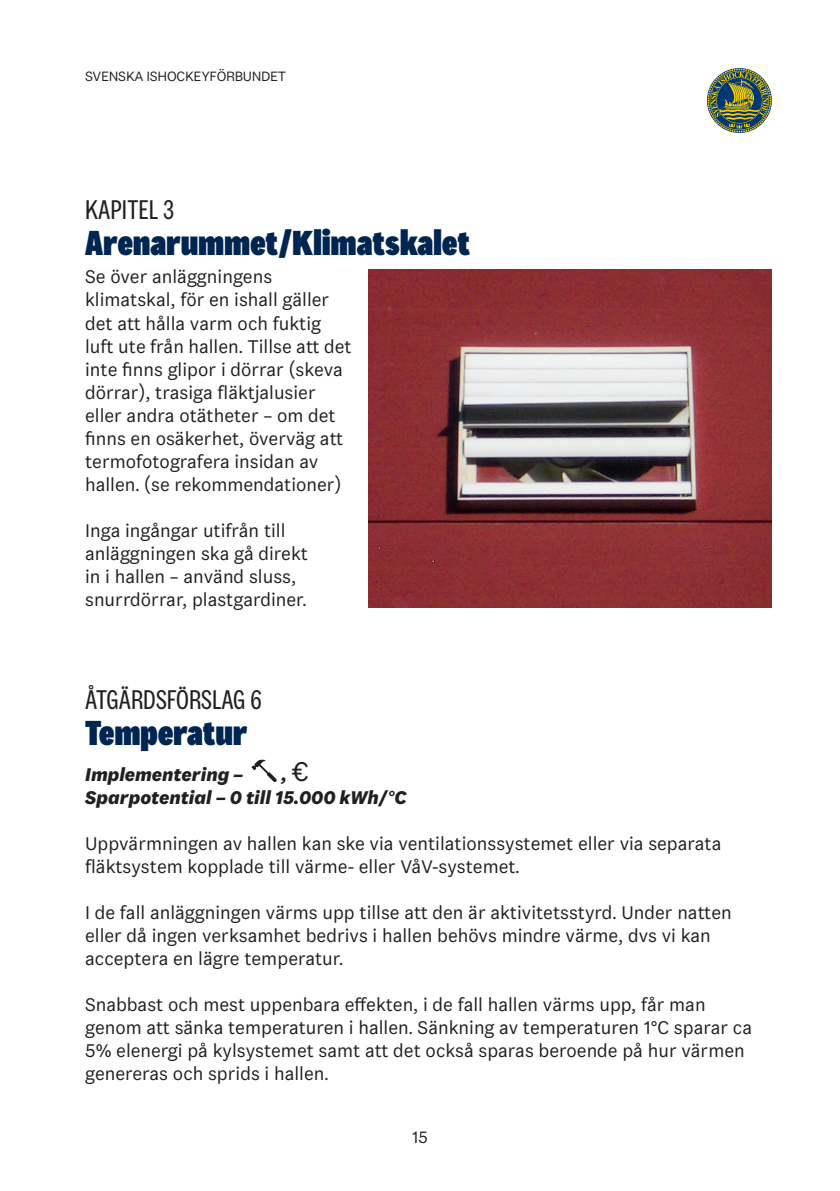
<style>
.page{position:relative;width:840px;height:1191px;background:#fff}
.page>*{position:absolute;margin:0;border:0;box-sizing:border-box;transform-origin:0 0}
.t1{font:36px "Flex Display 100 Black";letter-spacing:.01em;color:#002550}
.t2{font:28px "Flex Display 60 Regular";color:#231f20}
.t3{font:19px/23px "Flex 70 Regular";color:#231f20}
.t4{font:19px/23px "Flex 90 Bold Italic";color:#231f20}
.t5{font:17px "Flex 70 Regular";color:#231f20}
.t6{font:14px "Flex 70 Regular";letter-spacing:-.02em;color:#231f20}
.s1{font-family:"Flex 70 Regular";font-size:28px}
</style>
<div class="page">
<svg style="left:707px;top:68px;width:64px;height:65px"></svg>
<img style="left:368px;top:269px;width:403px;height:339px">
<svg style="left:251px;top:759px;width:25px;height:23px"></svg>
<p class="t6" style="left:85px;top:68px;width:203px">SVENSKA ISHOCKEYFÖRBUNDET</p>
<h2 class="t2" style="left:85px;top:195px;width:90px">KAPITEL 3</h2>
<h1 class="t1" style="left:85px;top:222px;width:386px">Arenarummet/Klimatskalet</h1>
<p class="t3" style="left:85px;top:265px;width:268px">Se över anläggningens klimatskal, för en ishall gäller det att hålla varm och fuktig luft ute från hallen. Tillse att det inte finns glipor i dörrar (skeva dörrar), trasiga fläktjalusier eller andra otätheter – om det finns en osäkerhet, överväg att termofotografera insidan av hallen. (se rekommendationer)</p>
<p class="t3" style="left:85px;top:518px;width:224px">Inga ingångar utifrån till anläggningen ska gå direkt in i hallen – använd sluss, snurrdörrar, plastgardiner.</p>
<h2 class="t2" style="left:85px;top:685px;width:178px">ÅTGÄRDSFÖRSLAG 6</h2>
<h1 class="t1" style="left:85px;top:712px;width:164px">Temperatur</h1>
<p class="t4" style="left:85px;top:762px;width:160px">Implementering –</p>
<p class="t4" style="left:85px;top:762px;width:323px;text-indent:196px">,<span class="s1">€<br></span>Sparpotential – 0 till 15.000 kWh/°C</p>
<p class="t3" style="left:85px;top:831px;width:637px">Uppvärmningen av hallen kan ske via ventilationssystemet eller via separata fläktsystem kopplade till värme- eller VåV-systemet.</p>
<p class="t3" style="left:85px;top:900px;width:647px">I de fall anläggningen värms upp tillse att den är aktivitetsstyrd. Under natten eller då ingen verksamhet bedrivs i hallen behövs mindre värme, dvs vi kan acceptera en lägre temperatur.</p>
<p class="t3" style="left:85px;top:992px;width:668px">Snabbast och mest uppenbara effekten, i de fall hallen värms upp, får man genom att sänka temperaturen i hallen. Sänkning av temperaturen 1°C sparar ca 5% elenergi på kylsystemet samt att det också sparas beroende på hur värmen genereras och sprids i hallen.</p>
<p class="t5" style="left:412px;top:1126px;width:17px">15</p>
</div>
